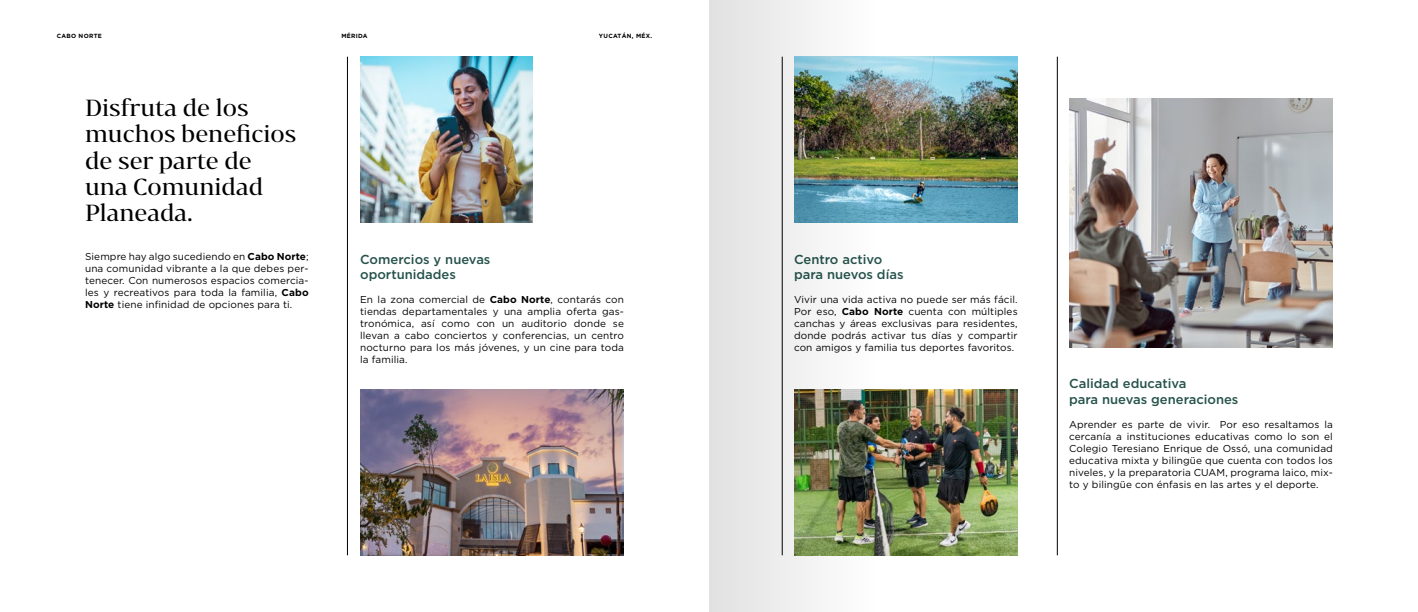
<style>
.page{position:relative;width:1418px;height:612px;background:#fff}
.page>*{position:absolute;margin:0;border:0;box-sizing:border-box;transform-origin:0 0}
.t1{font:22px/26.4px "Bw Darius DEMO";color:#000}
.t2{font:500 13px/15.6px "Gotham HTF";color:#25534a}
.t3{font:10px/12px "Gotham HTF";letter-spacing:.01em;color:#000;text-align:justify}
.t4{font:700 6px "Gotham HTF";letter-spacing:.05em;color:#000}
.s1{font-weight:700}
</style>
<div class="page">
<img style="left:966px;top:57px;width:51px;height:166px">
<img style="left:966px;top:389px;width:51px;height:166px">
<img style="left:1069px;top:98px;width:263px;height:250px">
<img style="left:360px;top:57px;width:172px;height:166px">
<img style="left:360px;top:389px;width:264px;height:166px">
<hr style="left:1057px;top:57px;width:1px;height:498px;background:#000">
<hr style="left:347px;top:57px;width:1px;height:498px;background:#000">
<img style="left:709px;top:0;width:257px;height:612px">
<p class="t4" style="left:57px;top:32px;width:47px">CABO NORTE</p>
<p class="t4" style="left:341px;top:32px;width:28px">MÉRIDA</p>
<p class="t4" style="left:599px;top:32px;width:55px">YUCATÁN, MÉX.</p>
<h1 class="t1" style="left:85px;top:93px;width:213px">Disfruta de los muchos beneficios de ser parte de una Comunidad<br>Planeada.</h1>
<p class="t3" style="left:85px;top:250px;width:225px">Siempre hay algo sucediendo en <span class="s1">Cabo Norte</span>; una comunidad vibrante a la que debes per&shy;tenecer. Con numerosos espacios comercia&shy;les y recreativos para toda la familia, <span class="s1">Cabo Norte</span> tiene infinidad de opciones para ti.</p>
<h2 class="t2" style="left:360px;top:251px;width:132px">Comercios y nuevas oportunidades</h2>
<p class="t3" style="left:360px;top:294px;width:265px">En la zona comercial de <span class="s1">Cabo Norte</span>, contarás con tiendas departamentales y una amplia oferta gas&shy;tronómica, así como con un auditorio donde se llevan a cabo conciertos y conferencias, un centro nocturno para los más jóvenes, y un cine para toda la familia.</p>
<h2 class="t2" style="left:794px;top:251px;width:111px">Centro activo para nuevos días</h2>
<p class="t3" style="left:794px;top:294px;width:225px">Vivir una vida activa no puede ser más fácil.<br>Por eso, <span class="s1">Cabo Norte</span> cuenta con múltiples canchas y áreas exclusivas para residentes, donde podrás activar tus días y compartir con amigos y familia tus deportes favoritos.</p>
<h2 class="t2" style="left:1069px;top:376px;width:171px">Calidad educativa<br>para nuevas generaciones</h2>
<p class="t3" style="left:1069px;top:418px;width:265px">Aprender es parte de vivir. Por eso resaltamos la cercanía a instituciones educativas como lo son el Colegio Teresiano Enrique de Ossó, una comunidad educativa mixta y bilingüe que cuenta con todos los niveles, y la preparatoria CUAM, programa laico, mix&shy;to y bilingüe con énfasis en las artes y el deporte.</p>
</div>
